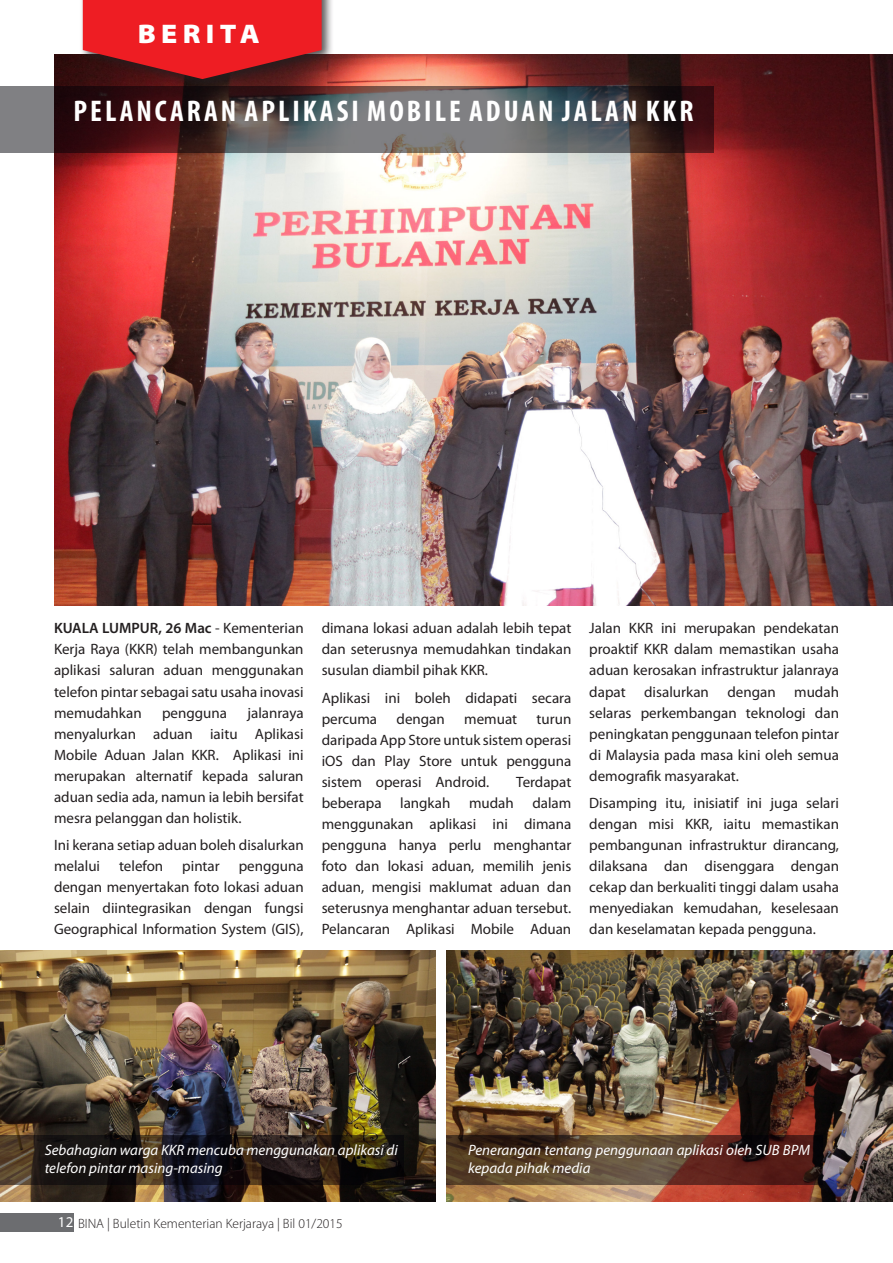
<style>
.page{position:relative;width:893px;height:1263px;background:#fff}
.page>*{position:absolute;margin:0;border:0;box-sizing:border-box;transform-origin:0 0}
.t1{font:700 condensed 30px "Myriad Pro";letter-spacing:.1em;color:#fff}
.t2{font:900 semi-expanded 27px "Myriad Pro";letter-spacing:.2em;color:#fff}
.t3{font:15px/21px "Myriad Pro";color:#231f20;text-align:justify}
.t4{font:italic 15px/18px "Myriad Pro";color:#fff}
.t5{font:300 13.5px "Myriad Pro";color:#231f20}
.s1{font-weight:600}
.s2{font-weight:400;font-size:15px;color:#fff}
</style>
<div class="page">
<div style="left:0;top:1214px;width:74px;height:18px;background:#6c6d70"></div>
<img style="left:54px;top:54px;width:839px;height:551px">
<img style="left:446px;top:950px;width:447px;height:251px">
<img style="left:0;top:950px;width:436px;height:251px">
<div style="left:79px;top:0;width:255px;height:91px;background:#231f20;opacity:.75"></div>
<svg style="left:83px;top:0;width:239px;height:79px;background:#ce1c21"></svg>
<svg style="left:0;top:86px;width:714px;height:67px;background:#54484a"></svg>
<svg style="left:446px;top:1135px;width:377px;height:50px;background:#533526"></svg>
<svg style="left:0;top:1135px;width:404px;height:50px;background:#241c16"></svg>
<p class="t2" style="left:138px;top:18px;width:124px">BERITA</p>
<p class="t1" style="left:74px;top:95px;width:621px">PELANCARAN APLIKASI MOBILE ADUAN JALAN KKR</p>
<p class="t3" style="left:54px;top:618px;width:251px"><span class="s1">KUALA LUMPUR, 26 Mac</span> - Kementerian Kerja Raya (KKR) telah membangunkan aplikasi saluran aduan menggunakan telefon pintar sebagai satu usaha inovasi memudahkan</p>
<p class="t3" style="left:54px;top:702px;width:251px;text-indent:193px">jalanraya menyalurkan aduan iaitu Aplikasi Mobile Aduan Jalan KKR. Aplikasi ini merupakan alternatif kepada saluran aduan sedia ada, namun ia lebih bersifat mesra pelanggan dan holistik.</p>
<p class="t3" style="left:54px;top:834px;width:251px">Ini kerana setiap aduan boleh disalurkan melalui</p>
<p class="t3" style="left:162px;top:702px;width:66px">pengguna</p>
<p class="t3" style="left:119px;top:855px;width:46px">telefon</p>
<p class="t3" style="left:182px;top:855px;width:39px">pintar</p>
<p class="t3" style="left:54px;top:855px;width:251px;text-indent:185px">pengguna dengan menyertakan foto lokasi aduan selain diintegrasikan dengan fungsi Geographical Information System (GIS),</p>
<p class="t3" style="left:322px;top:618px;width:251px">dimana lokasi aduan adalah lebih tepat dan seterusnya memudahkan tindakan susulan diambil pihak KKR.</p>
<p class="t3" style="left:322px;top:687px;width:251px">Aplikasi ini boleh didapati secara percuma</p>
<p class="t3" style="left:397px;top:708px;width:50px">dengan</p>
<p class="t3" style="left:464px;top:708px;width:54px">memuat</p>
<p class="t3" style="left:322px;top:708px;width:251px;text-indent:215px">turun daripada App Store untuk sistem operasi iOS dan Play Store untuk pengguna sistem operasi Android.</p>
<p class="t3" style="left:322px;top:771px;width:251px;text-indent:195px">Terdapat beberapa langkah mudah dalam menggunakan aplikasi ini dimana pengguna hanya perlu menghantar foto dan lokasi aduan, memilih jenis aduan, mengisi maklumat aduan dan seterusnya menghantar aduan tersebut.</p>
<p class="t3" style="left:322px;top:918px;width:251px">Pelancaran Aplikasi Mobile Aduan</p>
<p class="t3" style="left:589px;top:618px;width:251px">Jalan KKR ini merupakan pendekatan proaktif KKR dalam memastikan usaha aduan kerosakan infrastruktur jalanraya dapat disalurkan dengan mudah selaras perkembangan teknologi dan peningkatan penggunaan telefon pintar di Malaysia pada masa kini oleh semua demografik masyarakat.</p>
<p class="t3" style="left:589px;top:792px;width:251px">Disamping itu, inisiatif ini juga selari dengan misi KKR, iaitu memastikan pembangunan infrastruktur dirancang, dilaksana dan disenggara dengan cekap dan berkualiti tinggi dalam usaha menyediakan kemudahan, keselesaan dan keselamatan kepada pengguna.</p>
<p class="t4" style="left:45px;top:1141px;width:355px">Sebahagian warga KKR mencuba menggunakan aplikasi di telefon pintar masing-masing</p>
<p class="t5" style="left:58px;top:1216px;width:286px"><span class="s2">12</span> BINA | Buletin Kementerian Kerjaraya | Bil 01/2015</p>
<p class="t4" style="left:468px;top:1141px;width:343px">Penerangan tentang penggunaan aplikasi oleh SUB BPM kepada pihak media</p>
</div>
